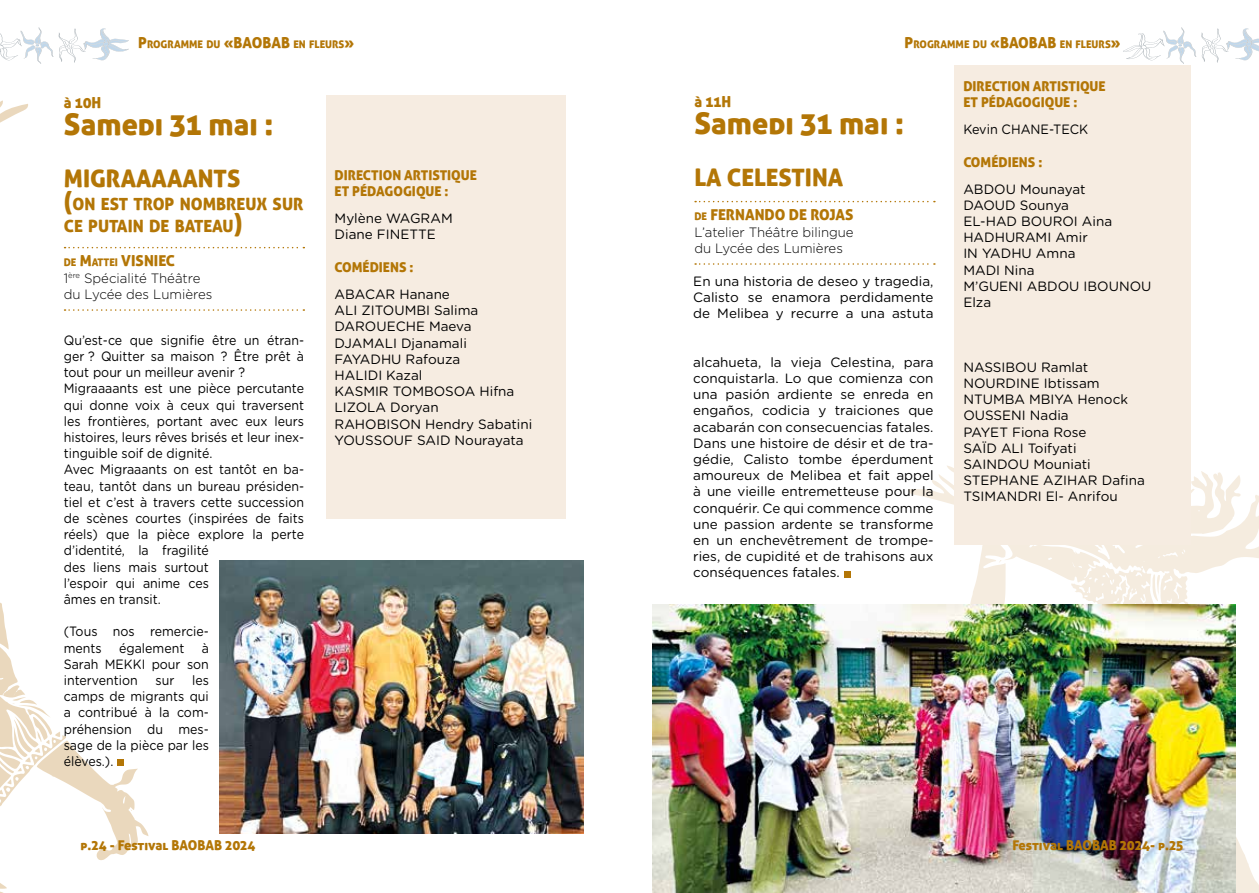
<style>
.page{position:relative;width:1259px;height:893px;background:#fff}
.page>*{position:absolute;margin:0;border:0;box-sizing:border-box;transform-origin:0 0}
.t1{font:30px "Aller Display";color:#b37606}
.t2{font:24px "Aller Display";color:#b37606}
.t3{font:16.8px/22.5px "Aller Display";color:#b37606}
.t4{font:15px "Aller Display";color:#b37606}
.t5{font:15px "Aller Display";color:#b37606}
.t6{font:13.5px/16.2px "Gotham Rounded";color:#000}
.t7{font:13.5px/16.2px "Gotham Rounded";color:#000;scale:.92 1}
.t8{font:13.5px/16.2px "Aller Display";color:#b37606}
.t9{font:300 13.5px/16.2px "Gotham";color:#000}
.t10{font:13.5px "Gotham Rounded";color:#000;scale:.94 1}
.t11{font:10.5px "Aller Display";color:#b37606}
.s1{font-size:15px}
.s2{font-size:10.5px}
.s3{font-size:24px}
</style>
<div class="page">
<svg style="left:1235px;top:647px;width:24px;height:246px"></svg>
<svg style="left:908px;top:441px;width:351px;height:206px"></svg>
<svg style="left:0;top:100px;width:28px;height:23px"></svg>
<svg style="left:0;top:602px;width:148px;height:291px"></svg>
<div style="left:326px;top:96px;width:240px;height:423px;background:#f6ece1"></div>
<svg style="left:65px;top:247px;width:239px;height:1px"></svg>
<svg style="left:65px;top:309px;width:239px;height:2px"></svg>
<img style="left:219px;top:561px;width:365px;height:273px">
<svg style="left:844px;top:571px;width:6px;height:6px"></svg>
<div style="left:955px;top:65px;width:236px;height:479px;background:#f6ece1"></div>
<svg style="left:695px;top:201px;width:240px;height:1px"></svg>
<svg style="left:695px;top:263px;width:240px;height:2px"></svg>
<img style="left:653px;top:604px;width:582px;height:289px">
<svg style="left:1123px;top:27px;width:136px;height:37px"></svg>
<svg style="left:0;top:27px;width:129px;height:37px"></svg>
<p class="t11" style="left:138px;top:38px;width:106px"><span class="s1">P</span>ROGRAMME DU <span class="s1">«BAOBAB</span></p>
<p class="t11" style="left:293px;top:38px;width:62px">EN FLEURS<span class="s1">»</span></p>
<p class="t11" style="left:904px;top:38px;width:106px"><span class="s1">P</span>ROGRAMME DU <span class="s1">«BAOBAB</span></p>
<p class="t11" style="left:1059px;top:38px;width:62px">EN FLEURS<span class="s1">»</span></p>
<p class="t4" style="left:694px;top:92px;width:38px">à 11H</p>
<h1 class="t1" style="left:694px;top:104px;width:211px">Samedi 31 mai :</h1>
<h2 class="t2" style="left:694px;top:162px;width:150px">LA CELESTINA</h2>
<p class="t4" style="left:694px;top:205px;width:161px"><span class="s2">DE</span> FERNANDO DE ROJAS</p>
<p class="t9" style="left:694px;top:223px;width:161px">L’atelier Théâtre bilingue du Lycée des Lumières</p>
<p class="t4" style="left:64px;top:93px;width:39px">à 10H</p>
<h1 class="t1" style="left:64px;top:105px;width:211px">Samedi 31 mai :</h1>
<h2 class="t2" style="left:64px;top:163px;width:178px">MIGRAAAAANTS</h2>
<p class="t3" style="left:64px;top:192px;width:241px"><span class="s3">(</span>ON EST TROP NOMBREUX SUR<br>CE PUTAIN DE BATEAU<span class="s3">)</span></p>
<p class="t5" style="left:64px;top:251px;width:67px"><span class="s2">DE</span> M<span class="s2">ATTEI</span> VISNIEC</p>
<p class="t9" style="left:64px;top:269px;width:150px">1<sup>ère</sup> Spécialité Théâtre du Lycée des Lumières</p>
<p class="t6" style="left:693px;top:272px;width:242px;text-align:justify">En una historia de deseo y tragedia, Calisto se enamora perdidamente de Melibea y recurre a una astuta</p>
<p class="t6" style="left:693px;top:353px;width:242px;text-align:justify">alcahueta, la vieja Celestina, para conquistarla. Lo que comienza con una pasión ardiente se enreda en engaños, codicia y traiciones que acabarán con consecuencias fatales.<br>Dans une histoire de désir et de tra&shy;gédie, Calisto tombe éperdument amoureux de Melibea et fait appel à une vieille entremetteuse pour la conquérir. Ce qui commence comme une passion ardente se transforme en un enchevêtrement de trompe&shy;ries, de cupidité et de trahisons aux conséquences fatales.</p>
<p class="t8" style="left:335px;top:167px;width:144px">DIRECTION ARTISTIQUE<br>ET PÉDAGOGIQUE :</p>
<p class="t6" style="left:335px;top:210px;width:120px">Mylène WAGRAM<br>Diane FINETTE</p>
<p class="t8" style="left:335px;top:259px;width:80px">COMÉDIENS :</p>
<p class="t6" style="left:335px;top:285px;width:199px">ABACAR Hanane<br>ALI ZITOUMBI Salima<br>DAROUECHE Maeva<br>DJAMALI Djanamali<br>FAYADHU Rafouza<br>HALIDI Kazal<br>KASMIR TOMBOSOA Hifna<br>LIZOLA Doryan<br>RAHOBISON Hendry Sabatini<br>YOUSSOUF SAID Nourayata</p>
<p class="t7" style="left:64px;top:331px;width:263px">Qu’est-ce que signifie être un étran&shy;ger ? Quitter sa maison ? Être prêt à tout pour un meilleur avenir ?<br>Migraaaants est une pièce percutante qui donne voix à ceux qui traversent les frontières, portant avec eux leurs histoires, leurs rêves brisés et leur inex&shy;tinguible soif de dignité.<br>Avec Migraaants on est tantôt en ba&shy;teau, tantôt dans un bureau présiden&shy;tiel et c’est à travers cette succession de scènes courtes (inspirées de faits réels) que la pièce explore la perte d’identité, la fragilité<br>des liens mais surtout<br>l’espoir qui anime ces<br>âmes en transit.</p>
<p class="t7" style="left:64px;top:623px;width:159px">(Tous nos remercie&shy;ments</p>
<p class="t7" style="left:119px;top:639px;width:72px">également</p>
<p class="t7" style="left:64px;top:639px;width:159px;text-align:justify;text-indent:138px">à Sarah MEKKI pour son intervention</p>
<p class="t7" style="left:64px;top:672px;width:159px;text-align:justify;text-indent:128px">les camps de migrants qui a contribué à la com&shy;préhension du mes&shy;sage de la pièce par les élèves.).</p>
<p class="t7" style="left:155px;top:672px;width:22px">sur</p>
<p class="t8" style="left:963px;top:78px;width:144px">DIRECTION ARTISTIQUE<br>ET PÉDAGOGIQUE :</p>
<p class="t10" style="left:963px;top:120px;width:134px">Kevin CHANE-TECK</p>
<p class="t8" style="left:963px;top:154px;width:80px">COMÉDIENS :</p>
<p class="t6" style="left:963px;top:180px;width:189px">ABDOU Mounayat<br>DAOUD Sounya<br>EL-HAD BOUROI Aina<br>HADHURAMI Amir<br>IN YADHU Amna<br>MADI Nina<br>M’GUENI ABDOU IBOUNOU<br>Elza</p>
<p class="t6" style="left:963px;top:358px;width:183px">NASSIBOU Ramlat<br>NOURDINE Ibtissam<br>NTUMBA MBIYA Henock<br>OUSSENI Nadia<br>PAYET Fiona Rose<br>SAÏD ALI Toifyati<br>SAINDOU Mouniati<br>STEPHANE AZIHAR Dafina<br>TSIMANDRI El- Anrifou</p>
<p class="t8" style="left:81px;top:837px;width:176px">p.24 - Festival BAOBAB 2024</p>
<p class="t8" style="left:1012px;top:837px;width:173px">Festival BAOBAB 2024- p.25</p>
</div>
